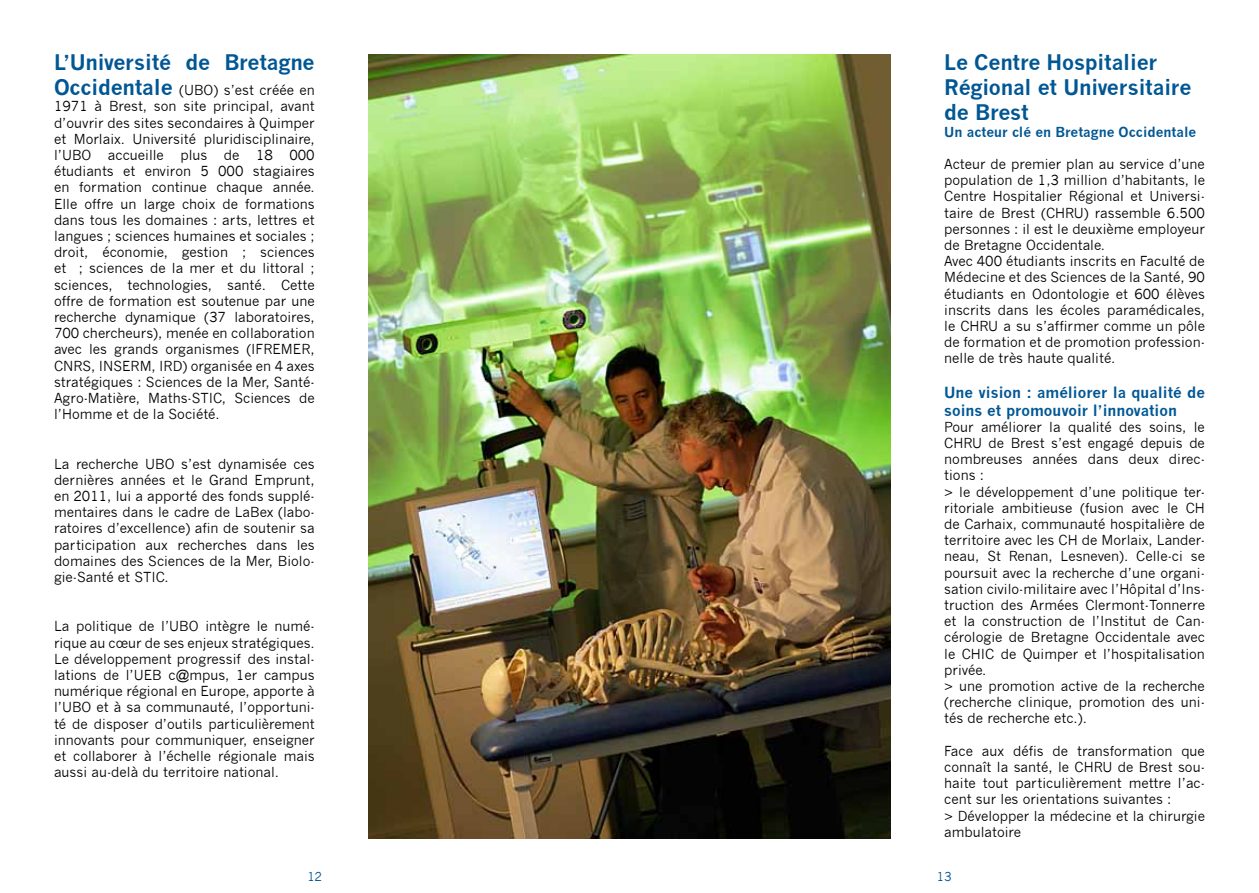
<style>
.page{position:relative;width:1259px;height:893px;background:#fff}
.page>*{position:absolute;margin:0;border:0;box-sizing:border-box;transform-origin:0 0}
.t1{font:700 21px/25.2px "News Gothic";letter-spacing:-.01em;color:#005794}
.t2{font:700 15px/18px "News Gothic";color:#005794}
.t3{font:13.5px/16.2px "News Gothic";color:#000;text-align:justify}
.t4{font:700 13.5px "News Gothic";color:#005794}
.t5{font:12px "News Gothic";color:#005794}
.s1{font-weight:700;font-size:21px;color:#005794}
</style>
<div class="page">
<img style="left:369px;top:54px;width:521px;height:785px">
<h1 class="t1" style="left:54px;top:49px;width:262px">L’Université de Bretagne</h1>
<p class="t3" style="left:54px;top:82px;width:262px"><span class="s1">Occidentale</span> (UBO) s’est créée en 1971 à Brest, son site principal, avant d’ouvrir des sites secondaires à Quimper et Morlaix. Université pluridisciplinaire, l’UBO</p>
<p class="t3" style="left:54px;top:147px;width:262px;text-indent:54px">accueille plus de 18 000 étudiants et environ 5 000 stagiaires en formation continue chaque année.<br>Elle offre un large choix de formations dans tous les domaines : arts, lettres et langues ; sciences humaines et sociales ; droit, économie, gestion ; sciences et ; sciences de la mer et du littoral ; sciences, technologies, santé. Cette offre de formation est soutenue par une recherche dynamique (37 laboratoires, 700 chercheurs), menée en collaboration avec les grands organismes (I FREMER</p>
<p class="t3" style="left:310px;top:341px;width:6px">,</p>
<p class="t3" style="left:54px;top:358px;width:78px">CNRS, I NSERM</p>
<p class="t3" style="left:54px;top:358px;width:262px;text-indent:98px">, IRD) organisée en 4 axes stratégiques : Sciences de la M er, Santé-Agro-Matière, Maths-STIC, Sciences de l’Homme et de la Société.</p>
<p class="t3" style="left:54px;top:456px;width:262px">La recherche UBO s’est dynamisée ces dernières années et le Grand Emprunt, en 2011, lui a apporté des fonds supplé&shy;mentaires dans le cadre de LaBex (labo&shy;ratoires d’excellence) afin de soutenir sa participation aux recherches dans les domaines des Sciences de la Mer, Biolo&shy;gie-Santé et STIC.</p>
<p class="t3" style="left:54px;top:618px;width:262px">La politique de l’UBO intègre le numé&shy;rique au cœur de ses enjeux stratégiques.<br>Le développement progressif des instal&shy;lations de l’UEB c@mpus, 1er campus numérique régional en Europe, apporte à l’UBO et à sa communauté, l’opportuni&shy;té de disposer d’outils particulièrement innovants pour communiquer, enseigner et collaborer à l’échelle régionale mais aussi au-delà du territoire national.</p>
<h1 class="t1" style="left:944px;top:49px;width:249px">Le Centre Hospitalier<br>Régional et Universitaire de Brest</h1>
<p class="t4" style="left:944px;top:123px;width:253px">Un acteur clé en Bretagne Occidentale</p>
<p class="t3" style="left:944px;top:156px;width:262px;text-align:left">Acteur de premier plan au service d’une population de 1,3 million d’habitants, le Centre Hospitalier Régional et Universi&shy;taire de Brest (CHRU) rassemble 6.500 personnes : il est le deuxième employeur de Bretagne Occidentale.<br>Avec 400 étudiants inscrits en Faculté de M édecine et des Sciences de la Santé, 90 étudiants en Odontologie et 600 élèves inscrits dans les écoles paramédicales, le CHRU a su s’affirmer comme un pôle de formation et de promotion profession&shy;nelle de très haute qualité.</p>
<p class="t2" style="left:944px;top:383px;width:262px">Une vision : améliorer la qualité de soins et promouvoir l’innovation</p>
<p class="t3" style="left:944px;top:419px;width:262px;text-align:left">Pour améliorer la qualité des soins, le CHRU de Brest s’est engagé depuis de nombreuses années dans deux direc&shy;tions :<br>&gt; le développement d’une politique ter&shy;ritoriale ambitieuse (fusion avec le CH de Carhaix, communauté hospitalière de territoire avec les CH de M orlaix, Lander&shy;neau, St Renan, Lesneven). Celle-ci se poursuit avec la recherche d’une organi&shy;sation civilo-militaire avec l’Hôpital d’I ns&shy;truction des Armées Clermont-Tonnerre et la construction de l’I nstitut de Can&shy;cérologie de Bretagne Occidentale avec le CHIC de Quimper et l’hospitalisation privée.<br>&gt; une promotion active de la recherche (recherche clinique, promotion des uni&shy;tés de recherche etc.).</p>
<p class="t3" style="left:944px;top:743px;width:262px;text-align:left">Face aux défis de transformation que connaît la santé, le CHRU de Brest sou&shy;haite tout particulièrement mettre l’ac&shy;cent sur les orientations suivantes :<br>&gt; Développer la médecine et la chirurgie ambulatoire</p>
<p class="t5" style="left:307px;top:869px;width:16px">12</p>
<p class="t5" style="left:937px;top:869px;width:16px">13</p>
</div>
